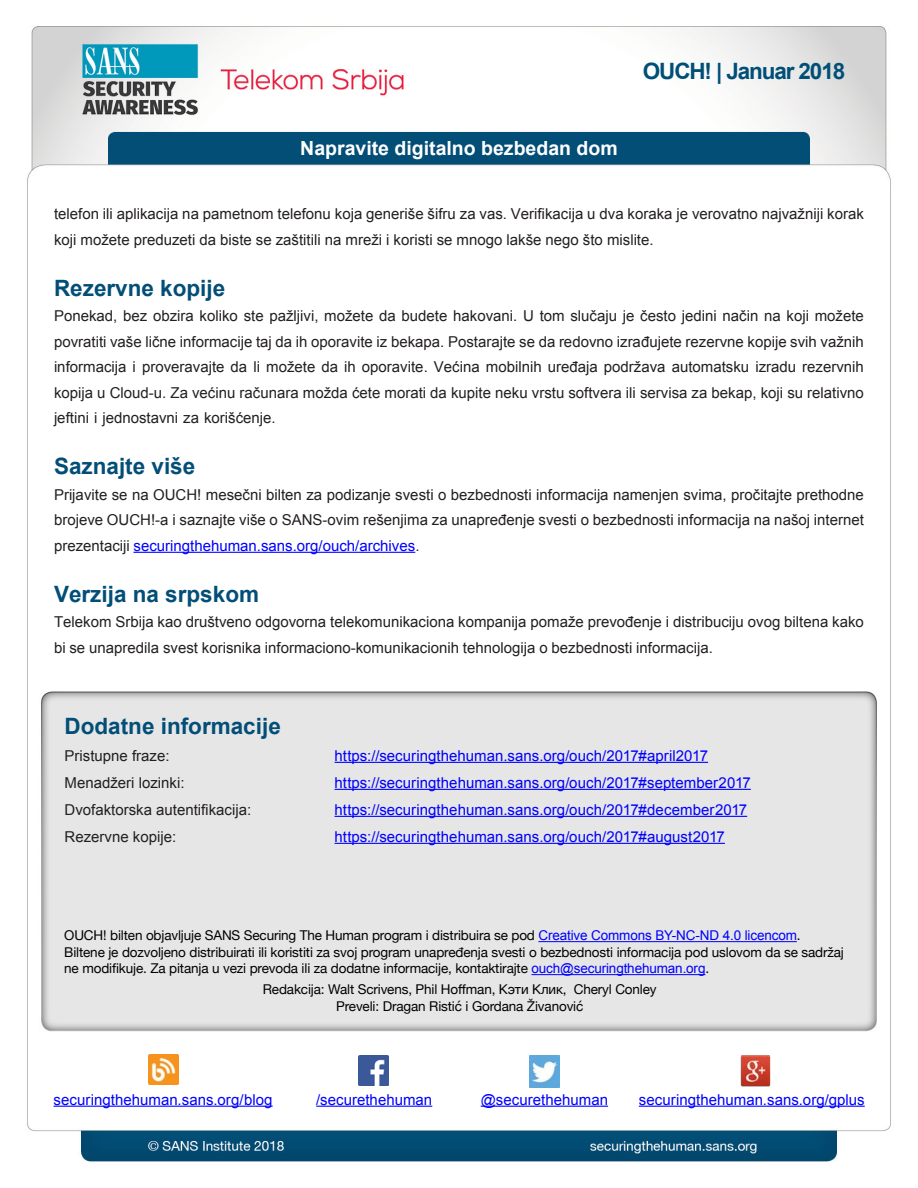
<style>
.page{position:relative;width:918px;height:1188px;background:#fff}
.page>*{position:absolute;margin:0;border:0;box-sizing:border-box;transform-origin:0 0}
.MainText{font:700 22.5px "Arial";color:#024e77}
.t1{font:700 22.5px "Arial";letter-spacing:-.05em;color:#004f77}
.t2{font:700 19.5px "Arial";color:#fff}
.MainText-2{font:15px/25.5px "Arial";color:#231f20}
.t3{font:15px "Arial";letter-spacing:.005em;color:#00f}
.t4{font:13.5px/16.5px "Helvetica Neue";letter-spacing:-.01em;color:#000}
.s1{color:#00f}
.s2{font-family:"Arial";color:#00f}
</style>
<div class="page">
<img style="left:27px;top:26px;width:864px;height:1136px">
<hr style="left:133px;top:552px;width:282px;height:1px;background:#00f">
<hr style="left:538px;top:941px;width:259px;height:1px;background:#00f">
<hr style="left:531px;top:974px;width:174px;height:1px;background:#00f">
<hr style="left:335px;top:762px;width:373px;height:1px;background:#00f">
<hr style="left:335px;top:789px;width:416px;height:1px;background:#00f">
<hr style="left:335px;top:816px;width:412px;height:1px;background:#00f">
<hr style="left:335px;top:843px;width:390px;height:1px;background:#00f">
<img style="left:148px;top:1054px;width:30px;height:30px">
<hr style="left:54px;top:1106px;width:219px;height:1px;background:#00f">
<img style="left:359px;top:1055px;width:30px;height:30px">
<hr style="left:316px;top:1106px;width:116px;height:1px;background:#00f">
<img style="left:530px;top:1055px;width:30px;height:32px">
<hr style="left:481px;top:1106px;width:127px;height:1px;background:#00f">
<img style="left:741px;top:1054px;width:30px;height:32px">
<hr style="left:639px;top:1106px;width:226px;height:1px;background:#00f">
<h2 class="t2" style="left:300px;top:136px;width:319px">Napravite digitalno bezbedan dom</h2>
<h1 class="t1" style="left:643px;top:56px;width:204px">OUCH! | Januar 2018</h1>
<p class="MainText-2" style="left:54px;top:201px;width:811px">telefon ili aplikacija na pametnom telefonu koja generiše šifru za vas. Verifikacija u dva koraka je verovatno najvažniji korak koji možete preduzeti da biste se zaštitili na mreži i koristi se mnogo lakše nego što mislite.</p>
<p class="MainText" style="left:54px;top:273px;width:173px">Rezervne kopije</p>
<p class="MainText-2" style="left:54px;top:303px;width:811px;text-align:justify">Ponekad, bez obzira koliko ste pažljivi, možete da budete hakovani U. tom slučaju je često jedini način na koji možete povratiti vaše lične informacije taj da ih oporavite iz bekapa. Postarajte se da redovno izrađujete rezervne kopije svih važnih informacija i proveravajte da li možete da ih oporavite. Većina mobilnih uređaja podržava automatsku izradu rezervnih kopija u Cloud .u- Za većinu računara možda ́c ete morati da kupite neku vrstu softvera ili servisa za bekap, koji su relativno jeftini i jednostavni za korišćenje.</p>
<p class="MainText" style="left:54px;top:451px;width:143px">Saznajte više</p>
<p class="MainText-2" style="left:54px;top:482px;width:811px;text-align:justify">Prijavite se na OUCH! mesečni bilten za podizanje svesti o bezbednosti informacija namenjen svima, pročitajte prethodne brojeve OUCH ia-! saznajte više o SANS-ovim rešenjima za unapređenje svesti o bezbednosti informacija na našoj internet prezentaciji <span class="s1">securingthehuman.sans.org/ouch/archives</span>.</p>
<p class="MainText" style="left:54px;top:579px;width:207px">Verzija na srpskom</p>
<p class="MainText-2" style="left:54px;top:609px;width:811px">Telekom Srbija kao društveno odgovorna telekomunikaciona kompanija pomaže prevođenje i distribuciju ovog biltena kako bi se unapredila svest korisnika informaciono-komunikacionih tehnologija o bezbednosti informacija.</p>
<p class="MainText" style="left:65px;top:711px;width:218px">Dodatne informacije</p>
<p class="MainText-2" style="left:65px;top:743px;width:107px">Pristupne fraze:</p>
<p class="t3" style="left:335px;top:746px;width:375px">https://securingthehuman.sans.org/ouch/2017#april2017</p>
<p class="MainText-2" style="left:65px;top:770px;width:122px">Menadžeri lozinki:</p>
<p class="t3" style="left:335px;top:773px;width:418px">https://securingthehuman.sans.org/ouch/2017#september2017</p>
<p class="MainText-2" style="left:65px;top:797px;width:188px">Dvofaktorska autentifikacija:</p>
<p class="t3" style="left:335px;top:800px;width:414px">https://securingthehuman.sans.org/ouch/2017#december2017</p>
<p class="MainText-2" style="left:65px;top:824px;width:113px">Rezervne kopije:</p>
<p class="t3" style="left:335px;top:827px;width:392px">https://securingthehuman.sans.org/ouch/2017#august2017</p>
<p class="t4" style="left:64px;top:928px;width:781px">OUCH! bilten objavljuje SANS Securing The Human program i distribuira se pod <span class="s2">Creative Commons BY-NC-ND 4.0 licencom</span>.<br>Biltene je dozvoljeno distribuirati ili koristiti za svoj program unapređenja svesti o bezbednosti informacija pod uslovom da se sadržaj ne modifikuje. Za pitanja u vezi prevoda ili za dodatne informacije, kontaktirajte <span class="s2">ouch@securingthehuman.org</span>.</p>
<p class="t4" style="left:574px;top:982px;width:84px">Cheryl Conley</p>
<p class="t4" style="left:263px;top:982px;width:305px">Redakcija: Walt Scrivens, Phil Hoffman, Кэти Клик,</p>
<p class="t4" style="left:336px;top:998px;width:249px">Preveli: Dragan Ristić i Gordana Živanović</p>
<p class="t3" style="left:54px;top:1090px;width:221px">securingthehuman.sans.org/blog</p>
<p class="t3" style="left:316px;top:1090px;width:118px">/securethehuman</p>
<p class="t3" style="left:481px;top:1090px;width:129px">@securethehuman</p>
<p class="t3" style="left:639px;top:1090px;width:227px">securingthehuman.sans.org/gplus</p>
</div>
